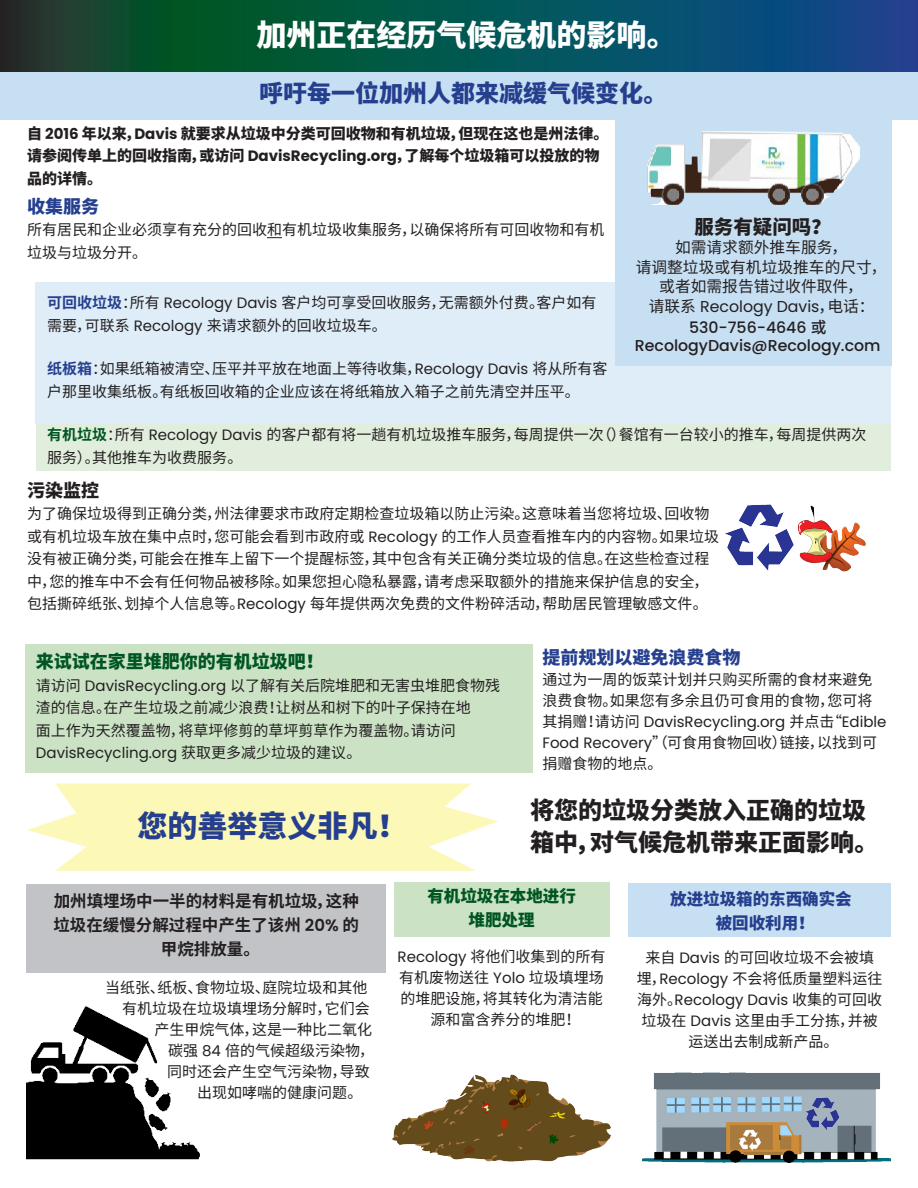
<style>
.page{position:relative;width:918px;height:1188px;background:#fff}
.page>*{position:absolute;margin:0;border:0;box-sizing:border-box;transform-origin:0 0}
.t1{font:900 30px "Noto Sans CJ Ksc";color:#fff}
.t2{font:900 30px "Noto Sans CJ Ksc";color:#253f8e}
.t3{font:900 24px/31.5px "Noto Sans CJ Ksc";color:#231f20}
.t4{font:900 24px "Noto Sans CJ Ksc";color:#253f8e}
.t5{font:900 19.5px "Noto Sans CJ Ksc";color:#231f20}
.t6{font:900 18px "Noto Sans CJ Ksc";color:#005622}
.t7{font:900 18px "Noto Sans CJ Ksc";color:#253f8e}
.t8{font:900 18px "Noto Sans CJ Ksc";color:#231f20}
.t9{font:700 16.5px/24px "Noto Sans CJ Ksc";color:#231f20;text-align:center}
.t10{font:900 16.5px/24px "Noto Sans CJ Ksc";color:#253f8e;text-align:center}
.t11{font:900 16.5px/24px "Noto Sans CJ Ksc";color:#005622;text-align:center}
.t12{font:15.75px "Noto Sans CJ Ksc";color:#231f20}
.t13{font:15.75px/21px "Poppins";color:#231f20;text-align:center}
.t14{font:500 15.75px "Poppins";color:#231f20}
.t15{font:15px/22.5px "Noto Sans CJ Ksc";color:#231f20}
.t16{font:900 15px/22.5px "Noto Sans CJ Ksc";color:#231f20}
.s1{font-family:"Poppins";font-weight:700}
.s2{font-weight:700;color:#253f8e}
.s3{font-family:"Poppins"}
.s4{font-weight:700;color:#005622}
.s5{font-family:"Noto Sans CJ Ksc"}
.s6{font-weight:500}
.s7{font-family:"Noto Sans CJ Ksc";font-weight:500}
.s8{font-family:"Poppins";font-weight:600}
</style>
<div class="page">
<svg style="left:27px;top:783px;width:471px;height:88px"></svg>
<div style="left:36px;top:422px;width:855px;height:49px;background:#e1eedd"></div>
<div style="left:36px;top:283px;width:855px;height:141px;background:#dfedf8"></div>
<div style="left:25px;top:645px;width:507px;height:128px;background:#cbe2c5"></div>
<svg style="left:0;top:0;width:918px;height:73px;background:#0c5054"></svg>
<svg style="left:267px;top:237px;width:15px;height:1px"></svg>
<div style="left:615px;top:118px;width:276px;height:248px;background:#c7dff2"></div>
<img style="left:647px;top:131px;width:213px;height:74px">
<img style="left:725px;top:504px;width:37px;height:62px">
<img style="left:762px;top:504px;width:104px;height:68px">
<div style="left:26px;top:884px;width:359px;height:89px;background:#c2c3c6"></div>
<div style="left:394px;top:882px;width:215px;height:55px;background:#cbe2c5"></div>
<div style="left:629px;top:884px;width:262px;height:53px;background:#c7dff2"></div>
<div style="left:0;top:73px;width:918px;height:47px;background:#c7dff2"></div>
<img style="left:27px;top:1006px;width:173px;height:154px">
<img style="left:642px;top:1073px;width:249px;height:90px">
<img style="left:804px;top:1092px;width:39px;height:42px">
<img style="left:736px;top:1126px;width:27px;height:28px">
<img style="left:393px;top:1074px;width:217px;height:88px">
<p class="t1" style="left:257px;top:18px;width:422px">加州正在经历气候危机的影响。</p>
<p class="t4" style="left:259px;top:80px;width:410px">呼吁每一位加州人都来减缓气候变化。</p>
<p class="t16" style="left:27px;top:123px;width:583px">自 <span class="s1">2016</span> 年以来，<span class="s1">Davis</span> 就要求从垃圾中分类可回收物和有机垃圾，但现在这也是州法律。请参阅传单上的回收指南，或访问 <span class="s1">DavisRecycling.org</span>，了解每个垃圾箱可以投放的物品的详情。</p>
<p class="t7" style="left:27px;top:196px;width:73px">收集服务</p>
<p class="t15" style="left:27px;top:219px;width:579px">所有居民和企业必须享有充分的回收和有机垃圾收集服务，以确保将所有可回收物和有机垃圾与垃圾分开。</p>
<p class="t15" style="left:47px;top:292px;width:551px"><span class="s2">可回收垃圾</span>：所有 <span class="s3">Recology Davis</span> 客户均可享受回收服务，无需额外付费。客户如有需要，可联系 <span class="s3">Recology</span> 来请求额外的回收垃圾车。</p>
<p class="t15" style="left:47px;top:358px;width:562px"><span class="s2">纸板箱</span>：如果纸箱被清空、压平并平放在地面上等待收集，<span class="s3">Recology Davis</span> 将从所有客户那里收集纸板。有纸板回收箱的企业应该在将纸箱放入箱子之前先清空并压平。</p>
<p class="t15" style="left:47px;top:424px;width:821px"><span class="s4">有机垃圾</span>：所有 <span class="s3">Recology Davis</span> 的客户都有将一趟有机垃圾推车服务，每周提供一次（）餐馆有一台较小的推车，每周提供两次服务）。其他推车为收费服务。</p>
<p class="t8" style="left:27px;top:480px;width:73px">污染监控</p>
<p class="t15" style="left:27px;top:503px;width:694px">为了确保垃圾得到正确分类，州法律要求市政府定期检查垃圾箱以防止污染。这意味着当您将垃圾、回收物或有机垃圾车放在集中点时，您可能会看到市政府或 <span class="s3">Recology</span> 的工作人员查看推车内的内容物。如果垃圾没有被正确分类，可能会在推车上留下一个提醒标签，其中包含有关正确分类垃圾的信息。在这些检查过程中，您的推车中不会有任何物品被移除。如果您担心隐私暴露，请考虑采取额外的措施来保护信息的安全，包括撕碎纸张、划掉个人信息等。<span class="s3">Recology</span> 每年提供两次免费的文件粉碎活动，帮助居民管理敏感文件。</p>
<p class="t7" style="left:542px;top:647px;width:199px">提前规划以避免浪费食物</p>
<p class="t15" style="left:542px;top:669px;width:346px;line-height:21px">通过为一周的饭菜计划并只购买所需的食材来避免浪费食物。如果您有多余且仍可食用的食物，您可将其捐赠！请访问 <span class="s3">DavisRecycling.org</span> 并点击“<span class="s3">Edible<br>Food Recovery</span>”（可食用食物回收）链接，以找到可捐赠食物的地点。</p>
<p class="t5" style="left:694px;top:216px;width:138px">服务有疑问吗？</p>
<p class="t12" style="left:675px;top:239px;width:174px">如需请求额外推车服务，</p>
<p class="t12" style="left:636px;top:258px;width:252px">请调整垃圾或有机垃圾推车的尺寸，</p>
<p class="t12" style="left:659px;top:278px;width:205px">或者如需报告错过收件取件，</p>
<p class="t13" style="left:649px;top:296px;width:227px"><span class="s5">请联系</span> Recology Davis<span class="s5">，电话：<br></span><span class="s6">530-756-4646</span> <span class="s7">或</span></p>
<p class="t14" style="left:635px;top:336px;width:247px">RecologyDavis@Recology.com</p>
<p class="t6" style="left:36px;top:651px;width:289px">来试试在家里堆肥你的有机垃圾吧！</p>
<p class="t15" style="left:36px;top:674px;width:466px">请访问 <span class="s3">DavisRecycling.org</span> 以了解有关后院堆肥和无害虫堆肥食物残渣的信息。在产生垃圾之前减少浪费！让树丛和树下的叶子保持在地<br>面上作为天然覆盖物，将草坪修剪的草坪剪草作为覆盖物。请访问<span class="s3">DavisRecycling.org</span> 获取更多减少垃圾的建议。</p>
<p class="t2" style="left:138px;top:809px;width:271px">您的善举意义非凡！</p>
<p class="t9" style="left:53px;top:890px;width:307px">加州填埋场中一半的材料是有机垃圾，这种垃圾在缓慢分解过程中产生了该州 <span class="s8">20%</span> 的甲烷排放量。</p>
<p class="t15" style="left:105px;top:977px;width:264px">当纸张、纸板、食物垃圾、庭院垃圾和其他</p>
<p class="t15" style="left:122px;top:998px;width:249px">有机垃圾在垃圾填埋场分解时，它们会</p>
<p class="t15" style="left:155px;top:1019px;width:219px">产生甲烷气体，这是一种比二氧化</p>
<p class="t15" style="left:168px;top:1040px;width:207px">碳强 <span class="s3">84</span> 倍的气候超级污染物，</p>
<p class="t15" style="left:167px;top:1061px;width:204px">同时还会产生空气污染物，导致</p>
<p class="t15" style="left:197px;top:1082px;width:167px">出现如哮喘的健康问题。</p>
<p class="t3" style="left:530px;top:795px;width:350px">将您的垃圾分类放入正确的垃圾箱中，对气候危机带来正面影响。</p>
<p class="t10" style="left:670px;top:888px;width:183px">放进垃圾箱的东西确实会被回收利用！</p>
<p class="t11" style="left:427px;top:885px;width:150px">有机垃圾在本地进行堆肥处理</p>
<p class="t15" style="left:398px;top:947px;width:210px;line-height:21px;text-align:center"><span class="s3">Recology</span> 将他们收集到的所有有机废物送往 <span class="s3">Yolo</span> 垃圾填埋场的堆肥设施，将其转化为清洁能源和富含养分的堆肥！</p>
<p class="t15" style="left:637px;top:947px;width:247px;line-height:21px;text-align:center">来自 <span class="s3">Davis</span> 的可回收垃圾不会被填埋，<span class="s3">Recology</span> 不会将低质量塑料运往海外。<span class="s3">Recology Davis</span> 收集的可回收垃圾在 <span class="s3">Davis</span> 这里由手工分拣，并被运送出去制成新产品。</p>
</div>
